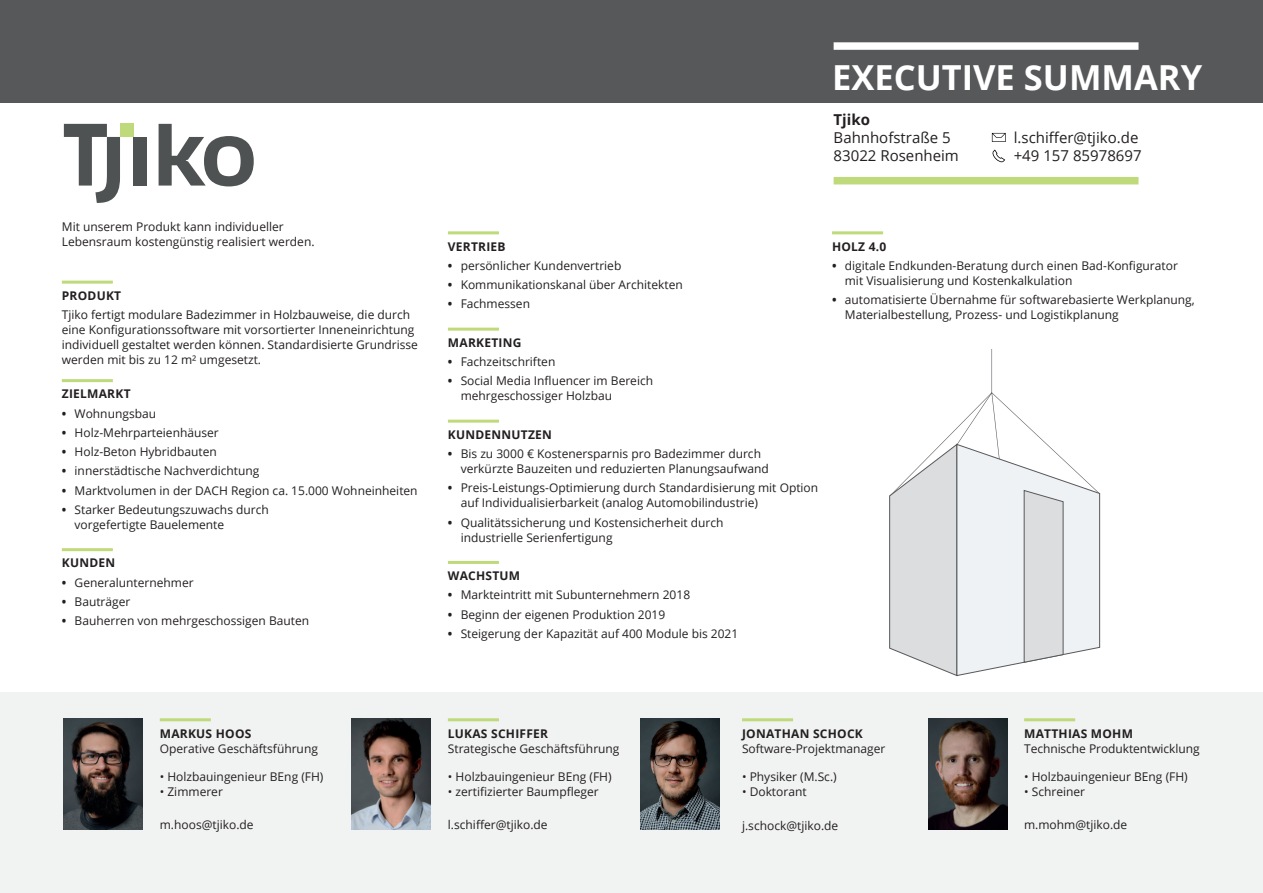
<style>
.page{position:relative;width:1263px;height:893px;background:#fff}
.page>*{position:absolute;margin:0;border:0;box-sizing:border-box;transform-origin:0 0}
.t1{font:700 34.5px "Open Sans";color:#fff}
.t2{font:15px/18px "Open Sans";color:#231f20}
.t3{font:700 15px "Open Sans";color:#231f20}
.t4{font:12px/15px "Open Sans";color:#231f20}
.t5{font:700 12px "Open Sans";letter-spacing:.02em;color:#231f20}
.s1{font-weight:700}
</style>
<div class="page">
<hr style="left:62px;top:281px;width:51px;height:3px;background:#bfda7a">
<hr style="left:62px;top:379px;width:51px;height:3px;background:#bfda7a">
<hr style="left:62px;top:548px;width:51px;height:3px;background:#bfda7a">
<hr style="left:448px;top:231px;width:51px;height:3px;background:#bfda7a">
<hr style="left:448px;top:328px;width:51px;height:3px;background:#bfda7a">
<hr style="left:448px;top:420px;width:51px;height:3px;background:#bfda7a">
<hr style="left:448px;top:561px;width:51px;height:3px;background:#bfda7a">
<div style="left:0;top:0;width:1263px;height:102px;background:#57585a"></div>
<div style="left:0;top:692px;width:1263px;height:201px;background:#f1f2f2"></div>
<div style="left:133px;top:137px;width:13px;height:49px;background:#4f5252"></div>
<div style="left:120px;top:124px;width:13px;height:13px;background:#bfda7a"></div>
<svg style="left:64px;top:124px;width:56px;height:79px"></svg>
<svg style="left:159px;top:124px;width:95px;height:62px"></svg>
<div style="left:834px;top:42px;width:304px;height:8px;background:#fff"></div>
<div style="left:834px;top:177px;width:304px;height:7px;background:#bfda7a"></div>
<hr style="left:448px;top:718px;width:51px;height:3px;background:#bfda7a">
<img style="left:352px;top:719px;width:79px;height:110px">
<hr style="left:160px;top:718px;width:51px;height:3px;background:#bfda7a">
<img style="left:64px;top:719px;width:79px;height:110px">
<img style="left:928px;top:719px;width:79px;height:110px">
<hr style="left:742px;top:718px;width:51px;height:3px;background:#bfda7a">
<hr style="left:1024px;top:718px;width:51px;height:3px;background:#bfda7a">
<img style="left:640px;top:719px;width:79px;height:110px">
<svg style="left:992px;top:149px;width:13px;height:13px"></svg>
<svg style="left:992px;top:133px;width:14px;height:9px"></svg>
<hr style="left:832px;top:231px;width:51px;height:3px;background:#bfda7a">
<svg style="left:889px;top:349px;width:211px;height:327px"></svg>
<p class="t4" style="left:62px;top:219px;width:254px">Mit unserem Produkt kann individueller<br>Lebensraum kostengünstig realisiert werden.</p>
<p class="t5" style="left:62px;top:287px;width:61px">PRODUKT</p>
<p class="t4" style="left:62px;top:307px;width:358px">Tjiko fertigt modulare Badezimmer in Holzbauweise, die durch eine Konfigurationssoftware mit vorsortierter Inneneinrichtung individuell gestaltet werden können. Standardisierte Grundrisse werden mit bis zu 12 m² umgesetzt.</p>
<p class="t5" style="left:62px;top:386px;width:70px">ZIELMARKT</p>
<p class="t4" style="left:62px;top:405px;width:96px"><span class="s1">•</span> Wohnungsbau</p>
<p class="t4" style="left:62px;top:425px;width:158px"><span class="s1">•</span> Holz-Mehrparteienhäuser</p>
<p class="t4" style="left:62px;top:444px;width:157px"><span class="s1">•</span> Holz-Beton Hybridbauten</p>
<p class="t4" style="left:62px;top:463px;width:199px"><span class="s1">•</span> innerstädtische Nachverdichtung</p>
<p class="t4" style="left:62px;top:482px;width:357px"><span class="s1">•</span> Marktvolumen in der DACH Region ca. 15.000 Wohneinheiten</p>
<p class="t4" style="left:75px;top:502px;width:196px;text-indent:-13px"><span class="s1">•</span> Starker Bedeutungszuwachs durch vorgefertigte Bauelemente</p>
<p class="t5" style="left:62px;top:555px;width:55px">KUNDEN</p>
<p class="t4" style="left:62px;top:574px;width:133px"><span class="s1">•</span> Generalunternehmer</p>
<p class="t4" style="left:62px;top:594px;width:70px"><span class="s1">•</span> Bauträger</p>
<p class="t4" style="left:62px;top:613px;width:249px"><span class="s1">•</span> Bauherren von mehrgeschossigen Bauten</p>
<h1 class="t1" style="left:832px;top:53px;width:372px">EXECUTIVE SUMMARY</h1>
<p class="t3" style="left:834px;top:109px;width:38px">Tjiko</p>
<p class="t2" style="left:834px;top:128px;width:127px">Bahnhofstraße 5<br>83022 Rosenheim</p>
<p class="t2" style="left:1014px;top:128px;width:129px">l.schiffer@tjiko.de +49 157 85978697</p>
<p class="t5" style="left:448px;top:238px;width:59px">VERTRIEB</p>
<p class="t4" style="left:448px;top:258px;width:175px"><span class="s1">•</span> persönlicher Kundenvertrieb</p>
<p class="t4" style="left:448px;top:277px;width:236px"><span class="s1">•</span> Kommunikationskanal über Architekten</p>
<p class="t4" style="left:448px;top:296px;width:84px"><span class="s1">•</span> Fachmessen</p>
<p class="t5" style="left:448px;top:334px;width:75px">MARKETING</p>
<p class="t4" style="left:448px;top:354px;width:109px"><span class="s1">•</span> Fachzeitschriften</p>
<p class="t4" style="left:461px;top:373px;width:194px;text-indent:-13px"><span class="s1">•</span> Social Media Influencer im Bereich mehrgeschossiger Holzbau</p>
<p class="t5" style="left:448px;top:426px;width:105px">KUNDENNUTZEN</p>
<p class="t4" style="left:461px;top:446px;width:310px;text-indent:-13px"><span class="s1">•</span> Bis zu 3000 € Kostenersparnis pro Badezimmer durch verkürzte Bauzeiten und reduzierten Planungsaufwand</p>
<p class="t4" style="left:461px;top:480px;width:359px;text-indent:-13px"><span class="s1">•</span> Preis-Leistungs-Optimierung durch Standardisierung mit Option auf Individualisierbarkeit (analog Automobilindustrie)</p>
<p class="t4" style="left:461px;top:514px;width:264px;text-indent:-13px"><span class="s1">•</span> Qualitätssicherung und Kostensicherheit durch industrielle Serienfertigung</p>
<p class="t5" style="left:448px;top:567px;width:74px">WACHSTUM</p>
<p class="t4" style="left:448px;top:587px;width:244px"><span class="s1">•</span> Markteintritt mit Subunternehmern 2018</p>
<p class="t4" style="left:448px;top:606px;width:219px"><span class="s1">•</span> Beginn der eigenen Produktion 2019</p>
<p class="t4" style="left:448px;top:626px;width:292px"><span class="s1">•</span> Steigerung der Kapazität auf 400 Module bis 2021</p>
<p class="t5" style="left:832px;top:238px;width:56px">HOLZ 4.0</p>
<p class="t4" style="left:845px;top:258px;width:335px;text-indent:-13px"><span class="s1">•</span> digitale Endkunden-Beratung durch einen Bad-Konfigurator mit Visualisierung und Kostenkalkulation</p>
<p class="t4" style="left:845px;top:292px;width:351px;text-indent:-13px"><span class="s1">•</span> automatisierte Übernahme für softwarebasierte Werkplanung,<br>Materialbestellung, Prozess- und Logistikplanung</p>
<p class="t5" style="left:160px;top:725px;width:93px">MARKUS HOOS</p>
<p class="t4" style="left:160px;top:740px;width:160px">Operative Geschäftsführung</p>
<p class="t4" style="left:160px;top:768px;width:165px">• Holzbauingenieur BEng (FH)</p>
<p class="t4" style="left:160px;top:783px;width:65px">• Zimmerer</p>
<p class="t4" style="left:160px;top:817px;width:95px">m.hoos@tjiko.de</p>
<p class="t5" style="left:448px;top:725px;width:102px">LUKAS SCHIFFER</p>
<p class="t4" style="left:448px;top:740px;width:173px">Strategische Geschäftsführung</p>
<p class="t4" style="left:448px;top:768px;width:165px">• Holzbauingenieur BEng (FH)</p>
<p class="t4" style="left:448px;top:783px;width:152px">• zertifizierter Baumpfleger</p>
<p class="t4" style="left:448px;top:817px;width:101px">l.schiffer@tjiko.de</p>
<p class="t5" style="left:742px;top:725px;width:122px">JONATHAN SCHOCK</p>
<p class="t4" style="left:742px;top:740px;width:145px">Software-Projektmanager</p>
<p class="t4" style="left:742px;top:768px;width:96px">• Physiker (M.Sc.)</p>
<p class="t4" style="left:742px;top:783px;width:66px">• Doktorant</p>
<p class="t4" style="left:742px;top:818px;width:98px">j.schock@tjiko.de</p>
<p class="t5" style="left:1024px;top:725px;width:110px">MATTHIAS MOHM</p>
<p class="t4" style="left:1024px;top:740px;width:177px">Technische Produktentwicklung</p>
<p class="t4" style="left:1024px;top:768px;width:165px">• Holzbauingenieur BEng (FH)</p>
<p class="t4" style="left:1024px;top:783px;width:62px">• Schreiner</p>
<p class="t4" style="left:1024px;top:817px;width:105px">m.mohm@tjiko.de</p>
</div>
